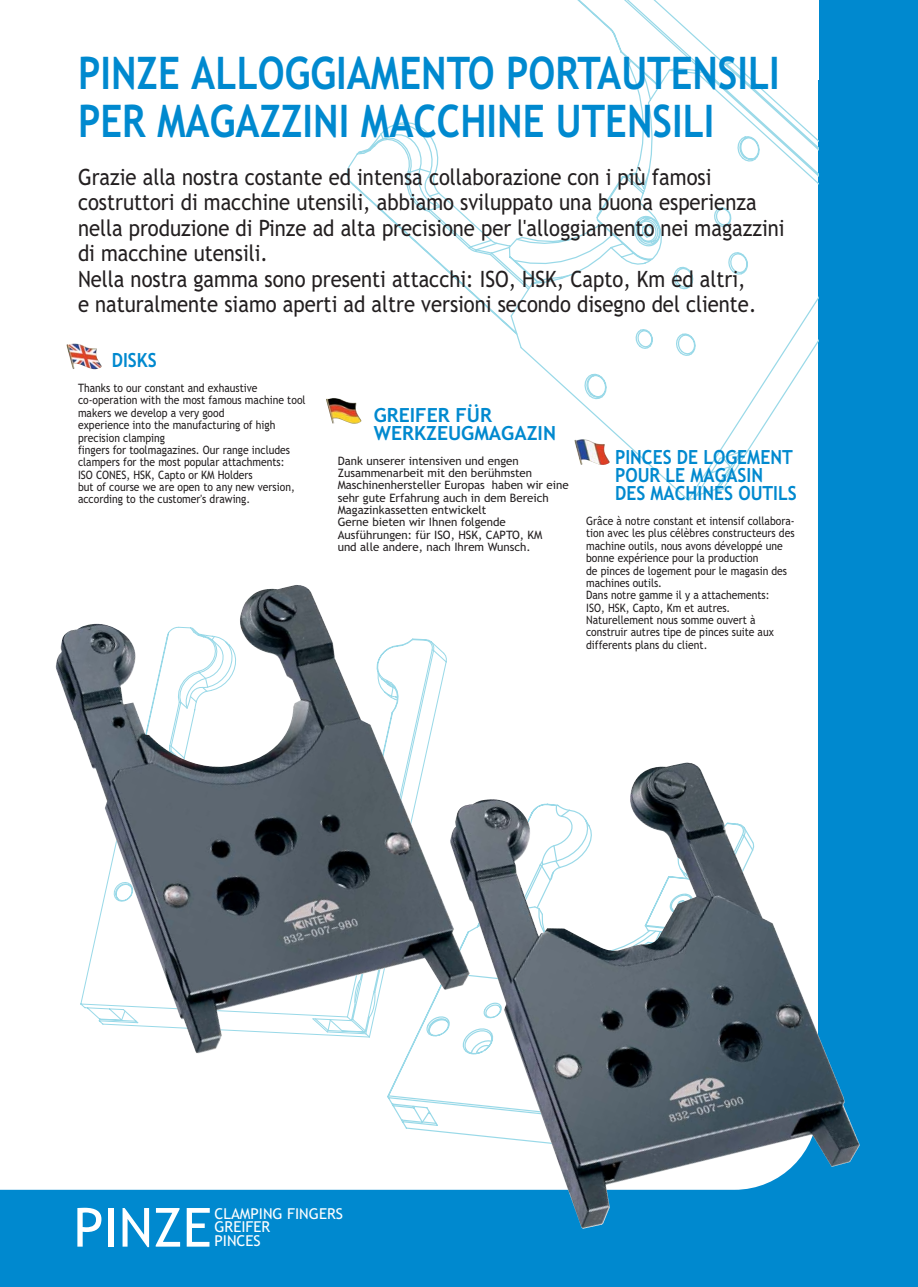
<style>
.page{position:relative;width:918px;height:1287px;background:#0089cf}
.page>*{position:absolute;margin:0;border:0;box-sizing:border-box;transform-origin:0 0}
.t1{font:54px "Trebuchet MS";color:#fff}
.t2{font:700 45px/48px "Trebuchet MS";color:#0089cf;scale:.85 1}
.t3{font:22.5px/25.5px "Trebuchet MS";color:#231f20;scale:.9 1}
.t4{font:700 19.5px/18px "Trebuchet MS";color:#0089cf;scale:.9 1}
.t5{font:700 19.5px/18px "Trebuchet MS";color:#0089cf}
.t6{font:15px/13.5px "Trebuchet MS";color:#fff}
.t7{font:11.55px/12.3px "Trebuchet MS";color:#231f20;scale:.9 1}
.t8{font:11.55px/12.3px "Trebuchet MS";color:#231f20}
</style>
<div class="page">
<div style="left:0;top:0;width:818px;height:1190px;background:#fff"></div>
<div style="left:61px;top:340px;width:49px;height:31px;background:#fff"></div>
<img style="left:66px;top:343px;width:36px;height:27px">
<div style="left:346px;top:132px;width:472px;height:370px;background:#fff"></div>
<div style="left:428px;top:289px;width:321px;height:110px;background:#fff"></div>
<div style="left:468px;top:318px;width:264px;height:175px;background:#fff"></div>
<div style="left:515px;top:318px;width:224px;height:38px;background:#fff"></div>
<svg style="left:429px;top:253px;width:325px;height:65px;background:#f9fdfd"></svg>
<svg style="left:356px;top:228px;width:400px;height:25px;background:#f5fbfc"></svg>
<div style="left:348px;top:0;width:470px;height:228px;background:#fff"></div>
<div style="left:230px;top:638px;width:524px;height:497px;background:#fff"></div>
<img style="left:449px;top:762px;width:411px;height:467px">
<img style="left:55px;top:585px;width:415px;height:469px">
<div style="left:324px;top:396px;width:48px;height:31px;background:#fff"></div>
<img style="left:326px;top:398px;width:36px;height:26px">
<div style="left:573px;top:440px;width:40px;height:52px;background:#fff"></div>
<img style="left:574px;top:440px;width:36px;height:25px">
<h2 class="t2" style="left:78px;top:52px;width:827px">PINZE ALLOGGIAMENTO PORTAUTENSILI<br>PER MAGAZZINI MACCHINE UTENSILI</h2>
<p class="t3" style="left:78px;top:166px;width:787px">Grazie alla nostra costante ed intensa collaborazione con i più famosi costruttori di macchine utensili, abbiamo sviluppato una buona esperienza nella produzione di Pinze ad alta precisione per l'alloggiamento nei magazzini di macchine utensili.<br>Nella nostra gamma sono presenti attacchi: ISO, HSK, Capto, Km ed altri,<br>e naturalmente siamo aperti ad altre versioni secondo disegno del cliente.</p>
<h3 class="t4" style="left:112px;top:353px;width:51px">DISKS</h3>
<p class="t7" style="left:78px;top:383px;width:254px">Thanks to our constant and exhaustive co-operation with the most famous machine tool makers we develop a very good<br>experience into the manufacturing of high precision clamping<br>fingers for toolmagazines. Our range includes clampers for the most popular attachments:<br>ISO CONES, HSK, Capto or KM Holders<br>but of course we are open to any new version, according to the customer's drawing.</p>
<h3 class="t5" style="left:374px;top:408px;width:184px">GREIFER FÜR<br>WERKZEUGMAGAZIN</h3>
<p class="t8" style="left:338px;top:455px;width:233px">Dank unserer intensiven und engen Zusammenarbeit mit den berühmsten Maschinenhersteller Europas haben wir eine sehr gute Erfahrung auch in dem Bereich Magazinkassetten entwickelt<br>Gerne bieten wir Ihnen folgende Ausführungen: für ISO, HSK, CAPTO, KM<br>und alle andere, nach Ihrem Wunsch.</p>
<h3 class="t4" style="left:615px;top:450px;width:204px">PINCES DE LOGEMENT<br>POUR LE MAGASIN<br>DES MACHINES OUTILS</h3>
<p class="t7" style="left:586px;top:516px;width:233px">Grâce à notre constant et intensif collabora&shy;tion avec les plus célèbres constructeurs des machine outils, nous avons développé une bonne expérience pour la production<br>de pinces de logement pour le magasin des machines outils.<br>Dans notre gamme il y a attachements:<br>ISO, HSK, Capto, Km et autres.<br>Naturellement nous somme ouvert à construir autres tipe de pinces suite aux differents plans du client.</p>
<h1 class="t1" style="left:73px;top:1207px;width:140px">PINZE</h1>
<p class="t6" style="left:214px;top:1208px;width:130px">CLAMPING FINGERS<br>GREIFER<br>PINCES</p>
</div>
